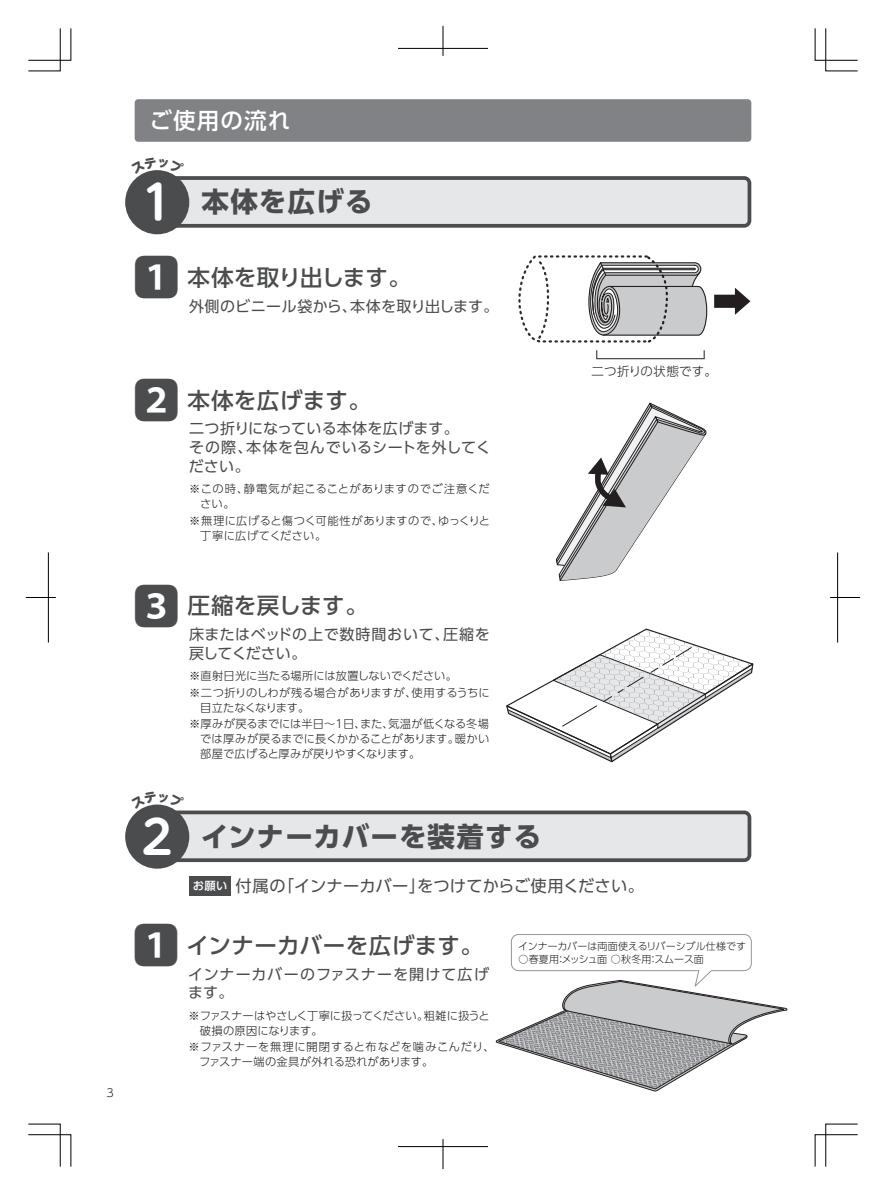
<style>
.page{position:relative;width:886px;height:1195px;background:#fff}
.page>*{position:absolute;margin:0;border:0;box-sizing:border-box;transform-origin:0 0}
.t1{font:500 47.25px "Koz Go Pr 6 N";color:#4b4c4d}
.t2{font:700 46.25px "UD Shin M Go Pr 6 De";color:#fff}
.t3{font:700 27.5px "UD Shin Go Pr 6";letter-spacing:.04em;color:#4b4c4d}
.t4{font:500 22.5px "UD Shin Go Pr 6";letter-spacing:.01em;color:#4b4c4d}
.t5{font:500 22.5px "UD Shin Go Pr 6";letter-spacing:-.02em;color:#4b4c4d}
.t6{font:500 22.5px "UD Shin Go Pr 6";letter-spacing:.05em;color:#fff}
.t7{font:16.25px "UD Shin Go Pr 6";letter-spacing:.01em;color:#4b4c4d}
.t8{font:15px/18.8px "UD Shin Go Pr 6";letter-spacing:.015em;color:#4b4c4d}
.t9{font:15px/18.8px "UD Shin Go Pr 6";letter-spacing:.035em;color:#4b4c4d}
.t10{font:15px/18.8px "UD Shin Go Pr 6";letter-spacing:.065em;color:#4b4c4d}
.t11{font:300 12.5px "UD Shin Go Pr 6";letter-spacing:.02em;color:#231f20}
.t12{font:300 11.25px/15px "UD Shin Go Pr 6";letter-spacing:.01em;color:#231f20}
.t13{font:300 11.25px/15px "UD Shin Go Pr 6";letter-spacing:.03em;color:#231f20}
.t14{font:300 11.25px/16.2px "UD Shin Go Pr 6";letter-spacing:-.015em;color:#231f20}
.t15{font:300 11.25px/15px "UD Shin Go Pr 6";letter-spacing:.04em;color:#231f20}
.t16{font:500 11.25px "UD Shin Go Pr 6";color:#fff}
.t17{font:300 11.25px "UD Shin Go Pro";color:#231f20}
.t18{font:300 10px "UD Shin Go Pr 6";color:#231f20}
.s1{font-family:"Koz Go Pr 6 N";font-size:47.25px}
</style>
<div class="page">
<svg style="left:714px;top:288px;width:36px;height:27px"></svg>
<svg style="left:518px;top:255px;width:190px;height:105px"></svg>
<div style="left:596px;top:349px;width:109px;height:10px;border:1px solid #4b4c4d"></div>
<div style="left:125px;top:170px;width:64px;height:64px;background:#4b4c4d;border-radius:50%"></div>
<div style="left:125px;top:804px;width:64px;height:64px;background:#4b4c4d;border-radius:50%"></div>
<div style="left:189px;top:876px;width:42px;height:19px;background:#4b4c4d"></div>
<svg style="left:555px;top:402px;width:152px;height:179px"></svg>
<svg style="left:495px;top:934px;width:293px;height:158px"></svg>
<svg style="left:28px;top:1123px;width:43px;height:43px"></svg>
<svg style="left:28px;top:28px;width:43px;height:43px"></svg>
<svg style="left:815px;top:28px;width:43px;height:43px"></svg>
<svg style="left:815px;top:1123px;width:43px;height:43px"></svg>
<hr style="left:26px;top:597px;width:30px;height:1px;background:#000">
<hr style="left:48px;top:552px;width:1px;height:90px;background:#000">
<hr style="left:830px;top:597px;width:30px;height:1px;background:#000">
<hr style="left:837px;top:552px;width:1px;height:90px;background:#000">
<hr style="left:398px;top:48px;width:90px;height:1px;background:#000">
<hr style="left:443px;top:26px;width:1px;height:30px;background:#000">
<hr style="left:398px;top:1146px;width:90px;height:1px;background:#000">
<hr style="left:443px;top:1138px;width:1px;height:30px;background:#000">
<svg style="left:125px;top:99px;width:626px;height:129px"></svg>
<svg style="left:125px;top:628px;width:629px;height:233px"></svg>
<h3 class="t6" style="left:149px;top:102px;width:142px">ご使用の流れ</h3>
<h2 class="t2" style="left:142px;top:163px;width:32px">1</h2>
<h3 class="t3" style="left:202px;top:179px;width:172px">本体を広げる</h3>
<h1 class="t1" style="left:133px;top:251px;width:49px">1</h1>
<h3 class="t5" style="left:188px;top:259px;width:225px">本体を取り出します。</h3>
<h3 class="t8" style="left:189px;top:296px;width:311px">外側のビニール袋から、本体を取り出します。</h3>
<h3 class="t4" style="left:133px;top:382px;width:240px"><span class="s1">2</span> 本体を広げます。</h3>
<h3 class="t8" style="left:189px;top:419px;width:304px">二つ折りになっている本体を広げます。<br>その際、本体を包んでいるシートを外してください。</h3>
<p class="t15" style="left:200px;top:481px;width:291px;text-indent:-11px">※この時、静電気が起こることがありますのでご注意ください。</p>
<p class="t12" style="left:200px;top:512px;width:291px;text-indent:-11px">※無理に広げると傷つく可能性がありますので、ゆっくりと丁寧に広げてください。</p>
<h3 class="t4" style="left:133px;top:587px;width:236px"><span class="s1">3</span> 圧縮を戻します。</h3>
<h3 class="t9" style="left:189px;top:624px;width:302px">床またはベッドの上で数時間おいて、圧縮を戻してください。</h3>
<p class="t12" style="left:189px;top:667px;width:302px;line-height:16.2px">※直射日光に当たる場所には放置しないでください。<br>※二つ折りのしわが残る場合がありますが、使用するうちに</p>
<p class="t14" style="left:189px;top:698px;width:301px;text-indent:11px">目立たなくなります。<br>※厚みが戻るまでには半日～1日、また、気温が低くなる冬場</p>
<p class="t12" style="left:200px;top:730px;width:291px">では厚みが戻るまでに長くかかることがあります。暖かい部屋で広げると厚みが戻りやすくなります。</p>
<p class="t11" style="left:591px;top:361px;width:127px">二つ折りの状態です。</p>
<p class="t17" style="left:106px;top:1082px;width:9px">3</p>
<h2 class="t2" style="left:142px;top:797px;width:32px">2</h2>
<h3 class="t3" style="left:201px;top:813px;width:342px">インナーカバーを装着する</h3>
<p class="t16" style="left:193px;top:876px;width:36px">お願い</p>
<h3 class="t7" style="left:236px;top:872px;width:410px">付属の「インナーカバー」をつけてからご使用ください。</h3>
<h3 class="t4" style="left:132px;top:926px;width:352px"><span class="s1">1</span> インナーカバーを広げます。</h3>
<h3 class="t10" style="left:188px;top:963px;width:302px">インナーカバーのファスナーを開けて広げます。</h3>
<p class="t12" style="left:200px;top:1007px;width:291px;text-indent:-11px">※ファスナーはやさしく丁寧に扱ってください。粗雑に扱うと破損の原因になります。</p>
<p class="t13" style="left:199px;top:1038px;width:297px;text-indent:-11px">※ファスナーを無理に開閉すると布などを噛みこんだり、ファスナー端の金具が外れる恐れがあります。</p>
<p class="t18" style="left:518px;top:938px;width:229px">インナーカバーは両面使えるリバーシブル仕様です</p>
<p class="t18" style="left:518px;top:950px;width:187px">○春夏用：メッシュ面 ○秋冬用：スムース面</p>
</div>
